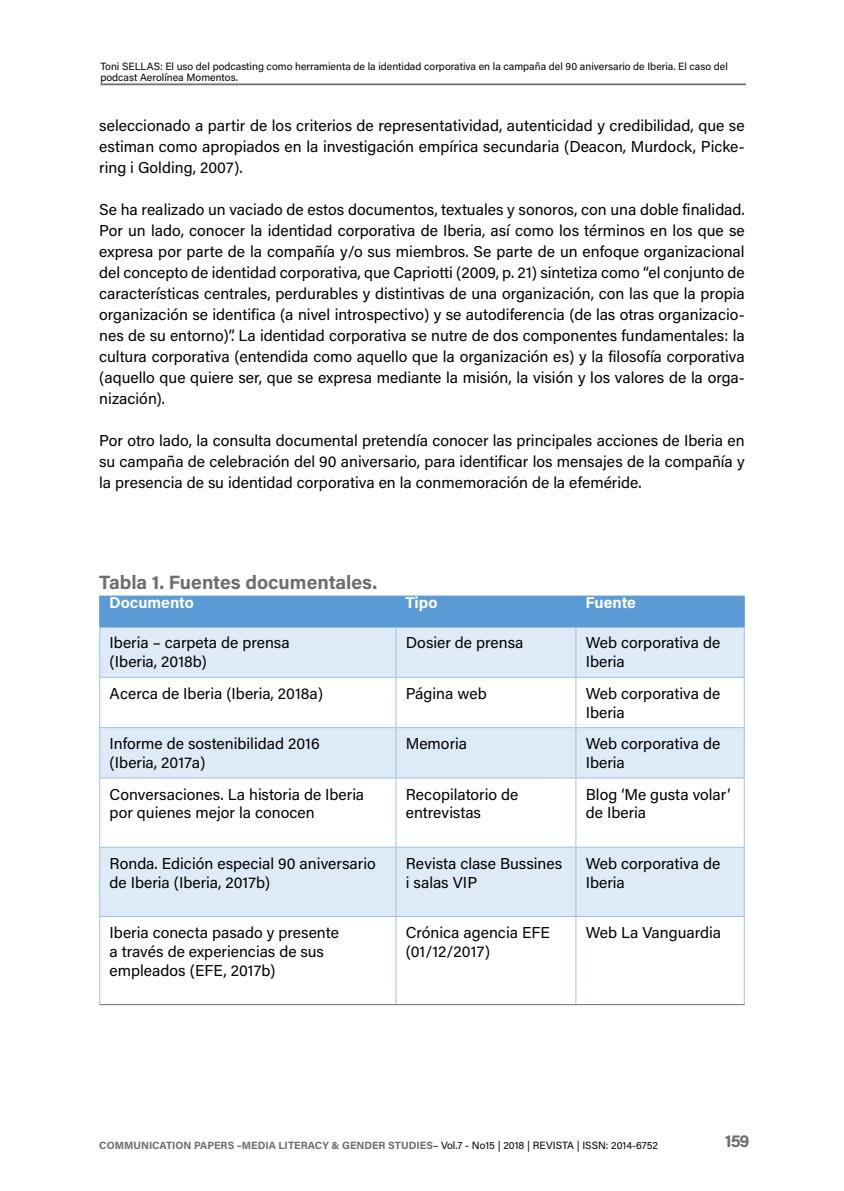
<style>
.page{position:relative;width:844px;height:1191px;background:#fff}
.page>*{position:absolute;margin:0;border:0;box-sizing:border-box;transform-origin:0 0}
.t1{font:700 19.25px "Acumin Pro";color:#6c6e6b}
.t2{font:700 17.5px "Acumin Pro";color:#6c6e6b}
.t3{font:15.75px/18.9px "Acumin Pro";color:#000}
.t4{font:700 15.75px "Acumin Pro";color:#fff}
.t5{font:10.5px/10.5px "Acumin Pro";color:#000}
.t6{font:700 10.5px "Acumin Pro";color:#6c6e6b}
.s1{font-weight:400;color:#000}
</style>
<div class="page">
<hr style="left:100px;top:83px;width:645px;height:2px;background:#6c6e6b">
<div style="left:100px;top:596px;width:643px;height:30px;background:#5b9bd5"></div>
<svg style="left:100px;top:627px;width:643px;height:289px;fill:#deeaf6"></svg>
<hr style="left:99px;top:627px;width:1px;height:50px;background:#9cc2e5">
<hr style="left:395px;top:627px;width:1px;height:50px;background:#9cc2e5">
<hr style="left:575px;top:627px;width:1px;height:50px;background:#9cc2e5">
<hr style="left:743px;top:627px;width:1px;height:50px;background:#9cc2e5">
<hr style="left:99px;top:677px;width:297px;height:1px;background:#9cc2e5">
<hr style="left:99px;top:678px;width:1px;height:49px;background:#9cc2e5">
<hr style="left:396px;top:677px;width:179px;height:1px;background:#9cc2e5">
<hr style="left:395px;top:678px;width:1px;height:49px;background:#9cc2e5">
<hr style="left:575px;top:677px;width:169px;height:1px;background:#9cc2e5">
<hr style="left:575px;top:678px;width:1px;height:49px;background:#9cc2e5">
<hr style="left:743px;top:678px;width:1px;height:49px;background:#9cc2e5">
<hr style="left:99px;top:727px;width:297px;height:1px;background:#9cc2e5">
<hr style="left:99px;top:728px;width:1px;height:49px;background:#9cc2e5">
<hr style="left:396px;top:727px;width:179px;height:1px;background:#9cc2e5">
<hr style="left:395px;top:728px;width:1px;height:49px;background:#9cc2e5">
<hr style="left:575px;top:727px;width:169px;height:1px;background:#9cc2e5">
<hr style="left:575px;top:728px;width:1px;height:49px;background:#9cc2e5">
<hr style="left:743px;top:728px;width:1px;height:49px;background:#9cc2e5">
<hr style="left:99px;top:777px;width:297px;height:1px;background:#9cc2e5">
<hr style="left:99px;top:778px;width:1px;height:68px;background:#9cc2e5">
<hr style="left:396px;top:777px;width:179px;height:1px;background:#9cc2e5">
<hr style="left:395px;top:778px;width:1px;height:68px;background:#9cc2e5">
<hr style="left:575px;top:777px;width:169px;height:1px;background:#9cc2e5">
<hr style="left:575px;top:778px;width:1px;height:68px;background:#9cc2e5">
<hr style="left:743px;top:778px;width:1px;height:68px;background:#9cc2e5">
<hr style="left:99px;top:846px;width:297px;height:1px;background:#9cc2e5">
<hr style="left:99px;top:847px;width:1px;height:69px;background:#9cc2e5">
<hr style="left:396px;top:846px;width:179px;height:1px;background:#9cc2e5">
<hr style="left:395px;top:847px;width:1px;height:69px;background:#9cc2e5">
<hr style="left:575px;top:846px;width:169px;height:1px;background:#9cc2e5">
<hr style="left:575px;top:847px;width:1px;height:69px;background:#9cc2e5">
<hr style="left:743px;top:847px;width:1px;height:69px;background:#9cc2e5">
<hr style="left:99px;top:916px;width:297px;height:1px;background:#9cc2e5">
<hr style="left:99px;top:917px;width:1px;height:87px;background:#9cc2e5">
<hr style="left:396px;top:916px;width:179px;height:1px;background:#9cc2e5">
<hr style="left:395px;top:917px;width:1px;height:87px;background:#9cc2e5">
<hr style="left:575px;top:916px;width:169px;height:1px;background:#9cc2e5">
<hr style="left:575px;top:917px;width:1px;height:87px;background:#9cc2e5">
<hr style="left:743px;top:917px;width:1px;height:87px;background:#9cc2e5">
<hr style="left:99px;top:596px;width:1px;height:30px;background:#5b9bd5">
<hr style="left:99px;top:595px;width:297px;height:1px;background:#5b9bd5">
<hr style="left:396px;top:595px;width:179px;height:1px;background:#5b9bd5">
<hr style="left:575px;top:595px;width:169px;height:1px;background:#5b9bd5">
<hr style="left:743px;top:596px;width:1px;height:30px;background:#5b9bd5">
<hr style="left:99px;top:626px;width:297px;height:1px;background:#5b9bd5">
<hr style="left:396px;top:626px;width:179px;height:1px;background:#5b9bd5">
<hr style="left:575px;top:626px;width:169px;height:1px;background:#5b9bd5">
<hr style="left:99px;top:1004px;width:297px;height:1px;background:#6c6e6b">
<hr style="left:396px;top:1004px;width:179px;height:1px;background:#6c6e6b">
<hr style="left:575px;top:1004px;width:169px;height:1px;background:#6c6e6b">
<p class="t5" style="left:100px;top:61px;width:628px">Toni SELLAS: El uso del podcasting como herramienta de la identidad corporativa en la campaña del 90 aniversario de Iberia. El caso del podcast Aerolínea Momentos.</p>
<p class="t3" style="left:99px;top:114px;width:646px;line-height:21px;text-align:justify">seleccionado a partir de los criterios de representatividad, autenticidad y credibilidad, que se estiman como apropiados en la investigación empírica secundaria (Deacon, Murdock, Picke&shy;ring i Golding, 2007).</p>
<p class="t3" style="left:99px;top:198px;width:646px;line-height:21px;text-align:justify">Se ha realizado un vaciado de estos documentos, textuales y sonoros, con una doble finalidad.<br>Por un lado, conocer la identidad corporativa de Iberia, así como los términos en los que se expresa por parte de la compañía y/o sus miembros. Se parte de un enfoque organizacional del concepto de identidad corporativa, que Capriotti (2009, p. 21) sintetiza como “el conjunto de características centrales, perdurables y distintivas de una organización, con las que la propia organización se identifica (a nivel introspectivo) y se autodiferencia (de las otras organizacio&shy;nes de su entorno)”. La identidad corporativa se nutre de dos componentes fundamentales: la cultura corporativa (entendida como aquello que la organización es) y la filosofía corporativa (aquello que quiere ser, que se expresa mediante la misión, la visión y los valores de la orga&shy;nización).</p>
<p class="t3" style="left:99px;top:429px;width:646px;line-height:21px;text-align:justify">Por otro lado, la consulta documental pretendía conocer las principales acciones de Iberia en su campaña de celebración del 90 aniversario, para identificar los mensajes de la compañía y la presencia de su identidad corporativa en la conmemoración de la efeméride.</p>
<p class="t1" style="left:99px;top:568px;width:279px">Tabla 1. Fuentes documentales.</p>
<p class="t4" style="left:109px;top:591px;width:86px">Documento</p>
<p class="t4" style="left:405px;top:591px;width:34px">Tipo</p>
<p class="t4" style="left:585px;top:591px;width:52px">Fuente</p>
<p class="t3" style="left:110px;top:633px;width:182px">Iberia – carpeta de prensa (Iberia, 2018b)</p>
<p class="t3" style="left:406px;top:633px;width:119px">Dosier de prensa</p>
<p class="t3" style="left:585px;top:633px;width:136px">Web corporativa de<br>Iberia</p>
<p class="t3" style="left:110px;top:683px;width:215px">Acerca de Iberia (Iberia, 2018a)</p>
<p class="t3" style="left:406px;top:683px;width:82px">Página web</p>
<p class="t3" style="left:585px;top:683px;width:136px">Web corporativa de<br>Iberia</p>
<p class="t3" style="left:110px;top:733px;width:211px">Informe de sostenibilidad 2016 (Iberia, 2017a)</p>
<p class="t3" style="left:406px;top:733px;width:63px">Memoria</p>
<p class="t3" style="left:585px;top:733px;width:136px">Web corporativa de<br>Iberia</p>
<p class="t3" style="left:110px;top:784px;width:256px">Conversaciones. La historia de Iberia por quienes mejor la conocen</p>
<p class="t3" style="left:406px;top:784px;width:114px">Recopilatorio de entrevistas</p>
<p class="t3" style="left:585px;top:784px;width:146px">Blog ‘Me gusta volar’ de Iberia</p>
<p class="t3" style="left:110px;top:853px;width:267px">Ronda. Edición especial 90 aniversario de Iberia (Iberia, 2017b)</p>
<p class="t3" style="left:406px;top:853px;width:158px">Revista clase Bussines i salas VIP</p>
<p class="t3" style="left:585px;top:853px;width:136px">Web corporativa de<br>Iberia</p>
<p class="t3" style="left:110px;top:922px;width:231px">Iberia conecta pasado y presente a través de experiencias de sus empleados (EFE, 2017b)</p>
<p class="t3" style="left:406px;top:922px;width:145px">Crónica agencia EFE (01/12/2017)</p>
<p class="t3" style="left:585px;top:922px;width:137px">Web La Vanguardia</p>
<p class="t6" style="left:99px;top:1137px;width:560px">COMMUNICATION PAPERS –MEDIA LITERACY &amp; GENDER STUDIES<span class="s1">– Vol.7 - No15 | 2018 | REVISTA | ISSN: 2014-6752</span></p>
<p class="t2" style="left:724px;top:1128px;width:26px">159</p>
</div>
